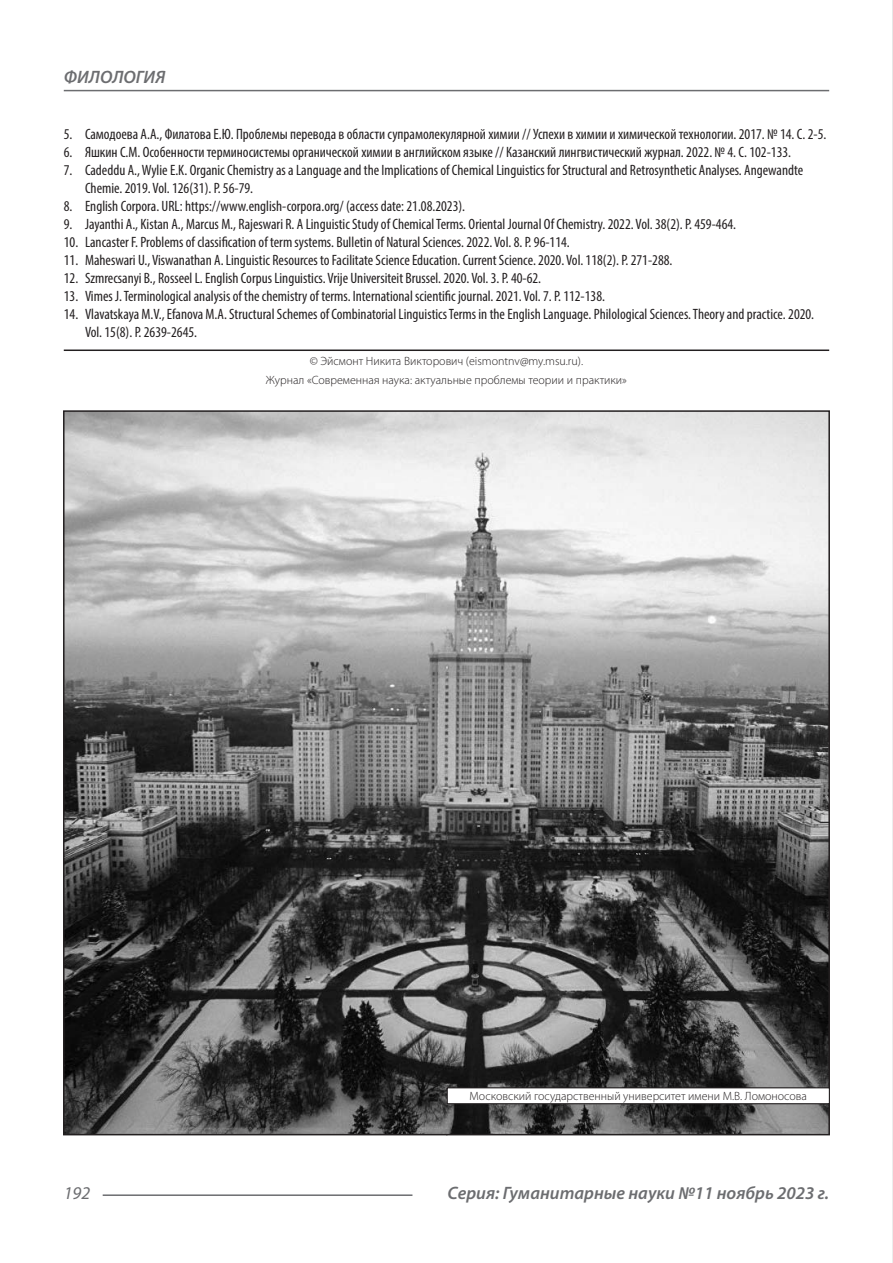
<style>
.page{position:relative;width:893px;height:1263px;background:#fff}
.page>*{position:absolute;margin:0;border:0;box-sizing:border-box;transform-origin:0 0}
.t1{font:italic 600 18px "Myriad Pro";color:#6c6d70}
.t2{font:italic 18px "Myriad Pro";color:#6c6d70}
.t3{font:condensed 15px/18px "Myriad Pro";color:#231f20}
.Автор_копирайт{font:300 12px "Myriad Pro";color:#231f20}
</style>
<div class="page">
<hr style="left:103px;top:1194px;width:309px;height:2px;background:#6c6d70">
<hr style="left:64px;top:90px;width:765px;height:1px;background:#6c6d70">
<hr style="left:64px;top:349px;width:765px;height:2px;background:#231f20">
<img style="left:892px;top:0;width:1px;height:1263px">
<img style="left:66px;top:413px;width:761px;height:719px">
<div style="left:447px;top:1088px;width:382px;height:16px;background:#fff"></div>
<div style="left:447px;top:1087px;width:383px;height:17px;border:1px solid #231f20"></div>
<p class="t1" style="left:64px;top:66px;width:103px">ФИЛОЛОГИЯ</p>
<p class="t3" style="left:64px;top:125px;width:764px">5. Самодоева А.А., Филатова Е.Ю. Проблемы перевода в области супрамолекулярной химии // Успехи в химии и химической технологии. 2017. № 14. С. 2-5.</p>
<p class="t3" style="left:64px;top:143px;width:729px">6. Яшкин С.М. Особенности терминосистемы органической химии в английском языке // Казанский лингвистический журнал. 2022. № 4. С. 102-133.</p>
<p class="t3" style="left:85px;top:161px;width:720px;text-indent:-21px">7. Cadeddu A., Wylie E.K. Organic Chemistry as a Language and the Implications of Chemical Linguistics for Structural and Retrosynthetic Analyses. Angewandte<br>Chemie. 2019. Vol. 126(31). P. 56-79.</p>
<p class="t3" style="left:64px;top:197px;width:403px">8. English Corpora. URL: https://www.english-corpora.org/ (access date: 21.08.2023).</p>
<p class="t3" style="left:64px;top:215px;width:674px">9. Jayanthi A., Kistan A., Marcus M., Rajeswari R. A Linguistic Study of Chemical Terms. Oriental Journal Of Chemistry. 2022. Vol. 38(2). P. 459-464.</p>
<p class="t3" style="left:64px;top:233px;width:508px">10. Lancaster F. Problems of classification of term systems. Bulletin of Natural Sciences. 2022. Vol. 8. P. 96-114.</p>
<p class="t3" style="left:64px;top:251px;width:610px">11. Maheswari U., Viswanathan A. Linguistic Resources to Facilitate Science Education. Current Science. 2020. Vol. 118(2). P. 271-288.</p>
<p class="t3" style="left:64px;top:269px;width:479px">12. Szmrecsanyi B., Rosseel L. English Corpus Linguistics. Vrije Universiteit Brussel. 2020. Vol. 3. P. 40-62.</p>
<p class="t3" style="left:64px;top:287px;width:543px">13. Vimes J. Terminological analysis of the chemistry of terms. International scientific journal. 2021. Vol. 7. P. 112-138.</p>
<p class="t3" style="left:85px;top:305px;width:731px;text-indent:-21px">14. Vlavatskaya M.V., Efanova M.A. Structural Schemes of Combinatorial Linguistics Terms in the English Language. Philological Sciences. Theory and practice. 2020.<br>Vol. 15(8). P. 2639-2645.</p>
<p class="Автор_копирайт" style="left:310px;top:353px;width:275px">© Эйсмонт Никита Викторович (eismontnv@my.msu.ru).</p>
<p class="Автор_копирайт" style="left:266px;top:373px;width:363px">Журнал «Современная наука: актуальные проблемы теории и практики»</p>
<p class="Автор_копирайт" style="left:470px;top:1089px;width:339px">Московский государственный университет имени М.В. Ломоносова</p>
<p class="t2" style="left:64px;top:1182px;width:28px">192</p>
<p class="t1" style="left:448px;top:1182px;width:383px">Серия: Гуманитарные науки №11 ноябрь 2023 г.</p>
</div>
